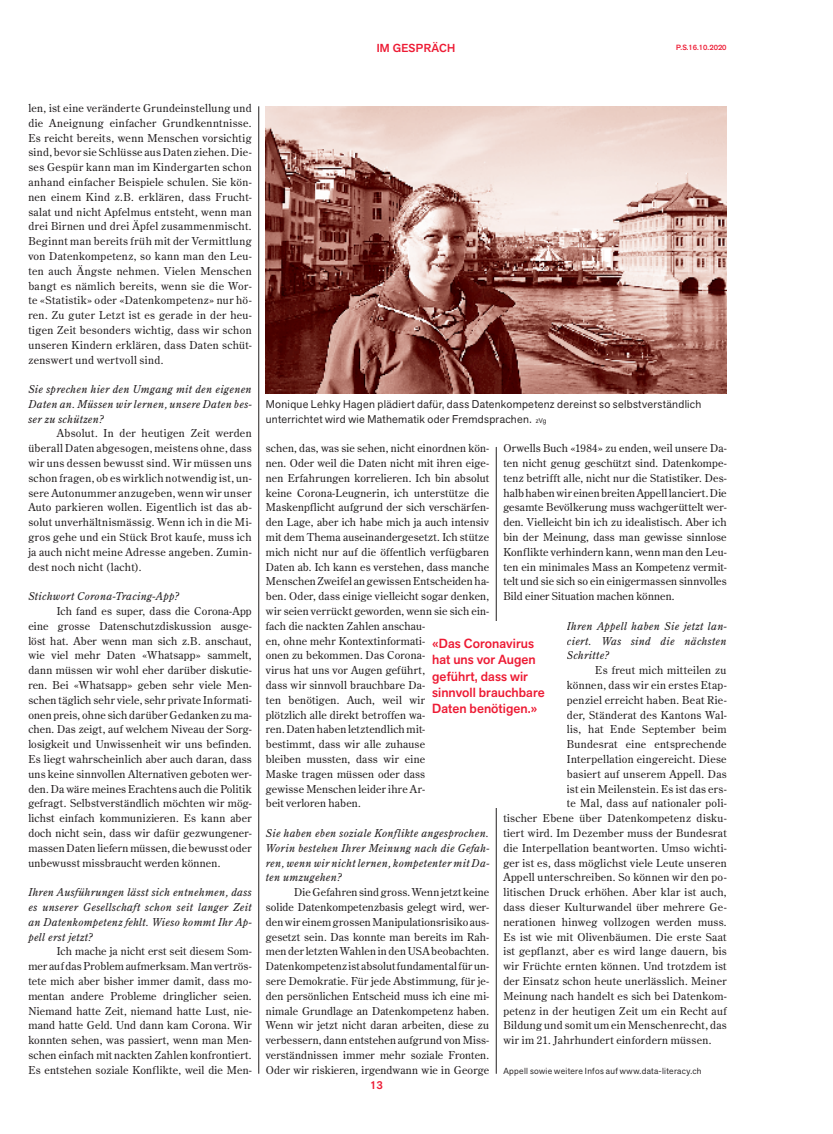
<style>
.page{position:relative;width:833px;height:1134px;background:#fff}
.page>*{position:absolute;margin:0;border:0;box-sizing:border-box;transform-origin:0 0}
.t1{font:500 13.12px/16.2px "Akzid Grtsk Next";letter-spacing:.005em;color:#ed1a33}
.t2{font:500 11.5px "Akzid Grtsk Next";letter-spacing:.02em;color:#ed1a33}
.t3{font:500 11.25px "Akzid Grtsk Next";color:#ed1a33}
.t4{font:11.12px/14.8px "Akzid Grtsk Next";letter-spacing:.025em;color:#231f20}
.t5{font:10.75px/14.8px "Century Old Style Std";letter-spacing:.02em;color:#231f20;text-align:justify}
.t6{font:italic 10.75px/14.8px "Century Old Style Std";letter-spacing:.03em;color:#231f20;text-align:justify}
.t7{font:8.75px "Akzid Grtsk Next";letter-spacing:.035em;color:#231f20}
.t8{font:500 7.5px "Akzid Grtsk Next";color:#ed1a33}
.s1{font-size:6.88px}
</style>
<div class="page">
<img style="left:266px;top:106px;width:460px;height:287px">
<hr style="left:496px;top:447px;width:1px;height:627px;background:#231f20">
<hr style="left:258px;top:106px;width:1px;height:968px;background:#231f20">
<div style="left:425px;top:622px;width:142px;height:186px;background:#fff"></div>
<p class="t2" style="left:377px;top:41px;width:80px">IM GESPRÄCH</p>
<p class="t8" style="left:676px;top:42px;width:52px">P.S.16.10.2020</p>
<p class="t5" style="left:28px;top:101px;width:225px">len, ist eine veränderte Grundeinstellung und die Aneignung einfacher Grundkenntnisse.<br>Es reicht bereits, wenn Menschen vorsichtig sind, bevor sie Schlüsse aus Daten ziehen. Die&shy;ses Gespür kann man im Kindergarten schon anhand einfacher Beispiele schulen. Sie kön&shy;nen einem Kind z.B. erklären, dass Frucht&shy;salat und nicht Apfelmus entsteht, wenn man drei Birnen und drei Äpfel zusammenmischt.<br>Beginnt man bereits früh mit der Vermittlung von Datenkompetenz, so kann man den Leu&shy;ten auch Ängste nehmen. Vielen Menschen bangt es nämlich bereits, wenn sie die Wor&shy;te «Statistik» oder «Datenkompetenz» nur hö&shy;ren. Zu guter Letzt ist es gerade in der heu&shy;tigen Zeit besonders wichtig, dass wir schon unseren Kindern erklären, dass Daten schüt&shy;zenswert und wertvoll sind.</p>
<p class="t6" style="left:28px;top:382px;width:225px">Sie sprechen hier den Umgang mit den eigenen Daten an. Müssen wir lernen, unsere Daten bes&shy;ser zu schützen?</p>
<p class="t5" style="left:28px;top:426px;width:225px;text-indent:28px">Absolut. In der heutigen Zeit werden überall Daten abgesogen, meistens ohne, dass wir uns dessen bewusst sind. Wir müssen uns schon fragen, ob es wirklich notwendig ist, un&shy;sere Autonummer anzugeben, wenn wir unser Auto parkieren wollen. Eigentlich ist das ab&shy;solut unverhältnismässig. Wenn ich in die Mi&shy;gros gehe und ein Stück Brot kaufe, muss ich ja auch nicht meine Adresse angeben. Zumin&shy;dest noch nicht (lacht).</p>
<p class="t6" style="left:28px;top:589px;width:153px">Stichwort Corona-Tracing-App?</p>
<p class="t5" style="left:28px;top:604px;width:225px;text-indent:28px">Ich fand es super, dass die Corona-App eine grosse Datenschutzdiskussion ausge&shy;löst hat. Aber wenn man sich z.B. anschaut, wie viel mehr Daten «Whatsapp» sammelt, dann müssen wir wohl eher darüber diskutie&shy;ren. Bei «Whatsapp» geben sehr viele Men&shy;schen täglich sehr viele, sehr private Informati&shy;onen preis, ohne sich darüber Gedanken zu ma&shy;chen. Das zeigt, auf welchem Niveau der Sorg&shy;losigkeit und Unwissenheit wir uns befinden.<br>Es liegt wahrscheinlich aber auch daran, dass uns keine sinnvollen Alternativen geboten wer&shy;den. Da wäre meines Erachtens auch die Politik gefragt. Selbstverständlich möchten wir mög&shy;lichst einfach kommunizieren. Es kann aber doch nicht sein, dass wir dafür gezwungener&shy;massen Daten liefern müssen, die bewusst oder unbewusst missbraucht werden können.</p>
<p class="t6" style="left:28px;top:885px;width:225px">Ihren Ausführungen lässt sich entnehmen, dass es unserer Gesellschaft schon seit langer Zeit an Datenkompetenz fehlt. Wieso kommt Ihr Ap&shy;pell erst jetzt?</p>
<p class="t5" style="left:28px;top:944px;width:225px;text-indent:28px">Ich mache ja nicht erst seit diesem Som&shy;mer auf das Problem aufmerksam. Man vertrös&shy;tete mich aber bisher immer damit, dass mo&shy;mentan andere Probleme dringlicher seien.<br>Niemand hatte Zeit, niemand hatte Lust, nie&shy;mand hatte Geld. Und dann kam Corona. Wir konnten sehen, was passiert, wenn man Men&shy;schen einfach mit nackten Zahlen konfrontiert.<br>Es entstehen soziale Konflikte, weil die Men-</p>
<p class="t4" style="left:266px;top:396px;width:437px">Monique Lehky Hagen plädiert dafür, dass Datenkompetenz dereinst so selbstverständlich unterrichtet wird wie Mathematik oder Fremdsprachen. <span class="s1">zVg</span></p>
<p class="t5" style="left:503px;top:441px;width:225px">Orwells Buch «1984» zu enden, weil unsere Da&shy;ten nicht genug geschützt sind. Datenkompe&shy;tenz betrifft alle, nicht nur die Statistiker. Des&shy;halb haben wir einen breiten Appell lanciert. Die gesamte Bevölkerung muss wachgerüttelt wer&shy;den. Vielleicht bin ich zu idealistisch. Aber ich bin der Meinung, dass man gewisse sinnlose Konflikte verhindern kann, wenn man den Leu&shy;ten ein minimales Mass an Kompetenz vermit&shy;telt und sie sich so ein einigermassen sinnvolles Bild einer Situation machen können.</p>
<p class="t6" style="left:567px;top:618px;width:161px">Ihren Appell haben Sie jetzt lan&shy;ciert. Was sind die nächsten Schritte?</p>
<p class="t5" style="left:595px;top:663px;width:133px">Es freut mich mitteilen zu</p>
<p class="t5" style="left:567px;top:677px;width:161px">können, dass wir ein erstes Etap-</p>
<p class="t5" style="left:567px;top:692px;width:161px">penziel erreicht haben. Beat Rie-</p>
<p class="t5" style="left:567px;top:707px;width:161px">der, Ständerat des Kantons Wal-</p>
<p class="t5" style="left:567px;top:722px;width:161px">lis, hat Ende September beim</p>
<p class="t5" style="left:567px;top:737px;width:161px">Bundesrat eine entsprechende</p>
<p class="t5" style="left:567px;top:751px;width:161px">Interpellation eingereicht. Diese</p>
<p class="t5" style="left:567px;top:766px;width:161px">basiert auf unserem Appell. Das</p>
<p class="t5" style="left:567px;top:781px;width:161px">ist ein Meilenstein. Es ist das ers-</p>
<p class="t5" style="left:567px;top:796px;width:161px">te Mal, dass auf nationaler poli-</p>
<p class="t5" style="left:503px;top:811px;width:225px">tischer Ebene über Datenkompetenz disku-</p>
<p class="t5" style="left:503px;top:825px;width:225px">tiert wird. Im Dezember muss der Bundesrat</p>
<p class="t5" style="left:503px;top:840px;width:225px">die Interpellation beantworten. Umso wichti-</p>
<p class="t5" style="left:503px;top:855px;width:225px">ger ist es, dass möglichst viele Leute unseren</p>
<p class="t5" style="left:503px;top:870px;width:225px">Appell unterschreiben. So können wir den po-</p>
<p class="t5" style="left:503px;top:885px;width:225px">litischen Druck erhöhen. Aber klar ist auch,</p>
<p class="t5" style="left:503px;top:899px;width:225px">dass dieser Kulturwandel über mehrere Ge-</p>
<p class="t5" style="left:503px;top:914px;width:225px">nerationen hinweg vollzogen werden muss.</p>
<p class="t5" style="left:503px;top:929px;width:225px">Es ist wie mit Olivenbäumen. Die erste Saat</p>
<p class="t5" style="left:503px;top:944px;width:225px">ist gepflanzt, aber es wird lange dauern, bis</p>
<p class="t5" style="left:503px;top:959px;width:225px">wir Früchte ernten können. Und trotzdem ist</p>
<p class="t5" style="left:503px;top:973px;width:225px">der Einsatz schon heute unerlässlich. Meiner</p>
<p class="t5" style="left:503px;top:988px;width:225px">Meinung nach handelt es sich bei Datenkom-</p>
<p class="t5" style="left:503px;top:1003px;width:225px">petenz in der heutigen Zeit um ein Recht auf</p>
<p class="t5" style="left:503px;top:1018px;width:225px">Bildung und somit um ein Menschenrecht, das</p>
<p class="t5" style="left:503px;top:1033px;width:209px">wir im 21. Jahrhundert einfordern müssen.</p>
<p class="t7" style="left:503px;top:1065px;width:200px">Appell sowie weitere Infos auf www.data-literacy.ch</p>
<p class="t5" style="left:266px;top:441px;width:225px;text-align:left">schen, das, was sie sehen, nicht einordnen kön&shy;nen. Oder weil die Daten nicht mit ihren eige&shy;nen Erfahrungen korrelieren. Ich bin absolut keine Corona-Leugnerin, ich unterstütze die Maskenpflicht aufgrund der sich verschärfen&shy;den Lage, aber ich habe mich ja auch intensiv mit dem Thema auseinandergesetzt. Ich stütze mich nicht nur auf die öffentlich verfügbaren Daten ab. Ich kann es verstehen, dass manche Menschen Zweifel an gewissen Entscheiden ha&shy;ben. Oder, dass einige vielleicht sogar denken, wir seien verrückt geworden, wenn sie sich ein&shy;fach die nackten Zahlen anschau-<br>en, ohne mehr Kontextinformati-<br>onen zu bekommen. Das Corona-<br>virus hat uns vor Augen geführt,<br>dass wir sinnvoll brauchbare Da-<br>ten benötigen. Auch, weil wir<br>plötzlich alle direkt betroffen wa-<br>ren. Daten haben letztendlich mit-<br>bestimmt, dass wir alle zuhause<br>bleiben mussten, dass wir eine<br>Maske tragen müssen oder dass<br>gewisse Menschen leider ihre Ar-<br>beit verloren haben.</p>
<p class="t6" style="left:266px;top:826px;width:225px">Sie haben eben soziale Konflikte angesprochen.<br>Worin bestehen Ihrer Meinung nach die Gefah&shy;ren, wenn wir nicht lernen, kompetenter mit Da&shy;ten umzugehen?</p>
<p class="t5" style="left:266px;top:885px;width:225px;text-indent:28px">Die Gefahren sind gross. Wenn jetzt keine solide Datenkompetenzbasis gelegt wird, wer&shy;den wir einem grossen Manipulationsrisiko aus&shy;gesetzt sein. Das konnte man bereits im Rah&shy;men der letzten Wahlen in den USA beobachten.<br>Datenkompetenz ist absolut fundamental für un&shy;sere Demokratie. Für jede Abstimmung, für je&shy;den persönlichen Entscheid muss ich eine mi&shy;nimale Grundlage an Datenkompetenz haben.<br>Wenn wir jetzt nicht daran arbeiten, diese zu verbessern, dann entstehen aufgrund von Miss&shy;verständnissen immer mehr soziale Fronten.<br>Oder wir riskieren, irgendwann wie in George</p>
<p class="t1" style="left:432px;top:635px;width:114px">«Das Coronavirus hat uns vor Augen geführt, dass wir sinnvoll brauchbare<br>Daten benötigen.»</p>
<p class="t3" style="left:370px;top:1078px;width:14px">13</p>
</div>
